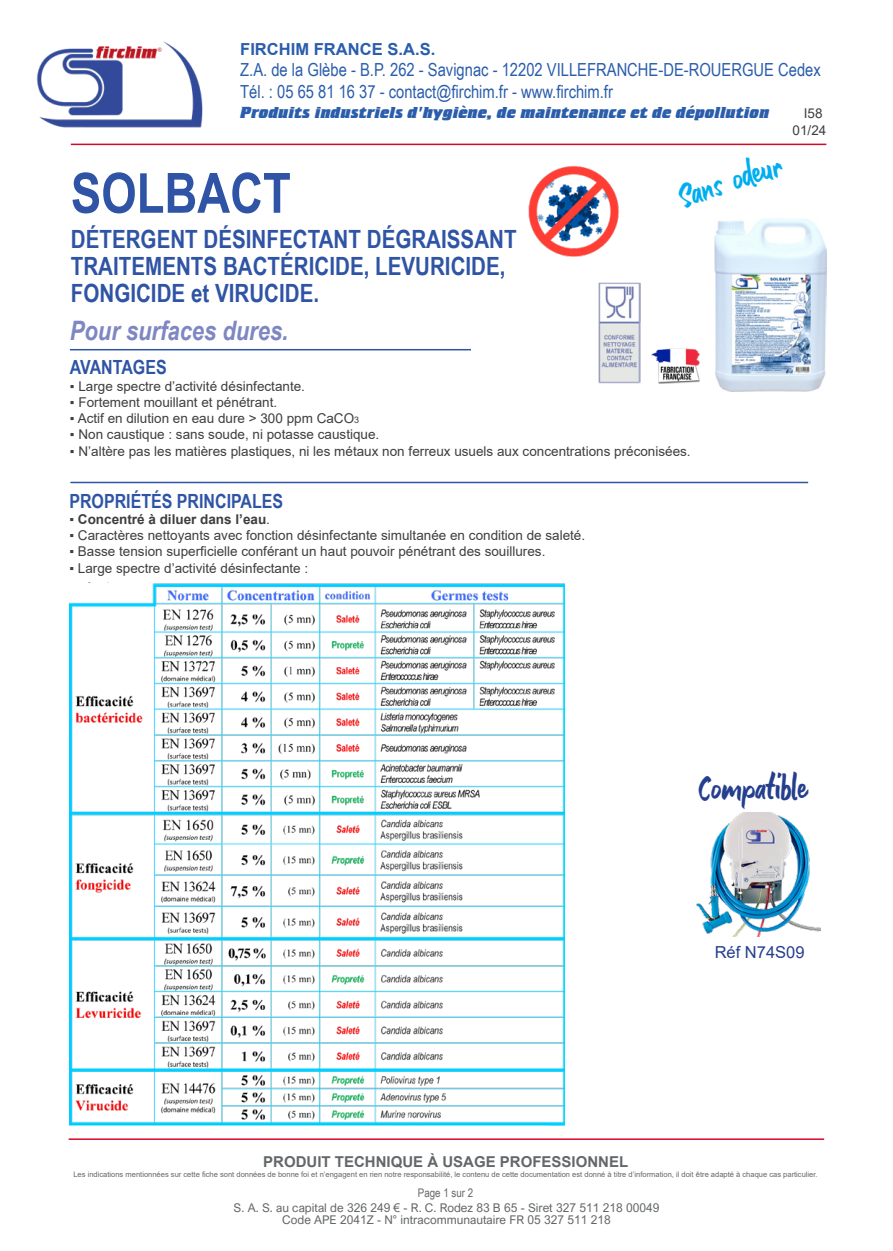
<style>
.page{position:relative;width:893px;height:1251px;background:#fff}
.page>*{position:absolute;margin:0;border:0;box-sizing:border-box;transform-origin:0 0}
.t1{font:700 55.5px "Arial Narrow";color:#2f54a5}
.t2{font:37.5px "Gultan Bonte";color:#253f8e}
.t3{font:37.5px "Gultan Bonte";color:#00aeef}
.t4{font:italic 700 26.85px "Arial Narrow";color:#7f87c2}
.t5{font:700 25.05px "Arial Narrow";color:#2f54a5}
.t6{font:700 19.5px "Arial Narrow";color:#2f54a5}
.t7{font:18px "Arial Narrow";color:#2a5dab}
.t8{font:16.5px "Crillee Extra Bold Italic Plain";color:#2a5dab}
.t9{font:700 16.5px "Arial";color:#2a5dab}
.t10{font:16.5px "Arial";color:#253f8e}
.t11{font:700 15px "Arial";color:#646769}
.t12{font:13.5px "Arial";color:#3e3e3f}
.t13{font:700 13.5px "Arial";color:#3e3e3f}
.t14{font:12px "Arial Nova";color:#646769}
.t15{font:11.85px "Arial Narrow";color:#646769}
.t16{font:7.5px "Arial";color:#646769}
.s1{font-size:9px}
.s2{font-weight:400}
</style>
<div class="page">
<img style="left:36px;top:41px;width:167px;height:87px">
<hr style="left:70px;top:481px;width:738px;height:2px;background:#2e54a5">
<hr style="left:71px;top:144px;width:755px;height:1px;background:#d90727">
<img style="left:651px;top:348px;width:49px;height:35px">
<img style="left:714px;top:219px;width:112px;height:172px">
<img style="left:528px;top:165px;width:91px;height:91px">
<hr style="left:69px;top:1138px;width:755px;height:1px;background:#d90727">
<hr style="left:70px;top:349px;width:401px;height:1px;background:#2e54a5">
<img style="left:599px;top:282px;width:41px;height:101px">
<img style="left:70px;top:582px;width:495px;height:543px">
<img style="left:696px;top:812px;width:125px;height:124px">
<p class="t9" style="left:240px;top:37px;width:197px">FIRCHIM FRANCE S.A.S.</p>
<p class="t7" style="left:240px;top:57px;width:582px">Z.A. de la Glèbe - B.P. 262 - Savignac - 12202 VILLEFRANCHE-DE-ROUERGUE Cedex</p>
<p class="t7" style="left:240px;top:78px;width:374px">Tél. : 05 65 81 16 37 - contact@firchim.fr - www.firchim.fr</p>
<p class="t8" style="left:240px;top:103px;width:531px">Produits industriels d'hygiène, de maintenance et de dépollution</p>
<p class="t12" style="left:804px;top:104px;width:20px">I58</p>
<p class="t12" style="left:793px;top:120px;width:35px">01/24</p>
<p class="t1" style="left:71px;top:151px;width:221px">SOLBACT</p>
<p class="t5" style="left:71px;top:220px;width:447px">DÉTERGENT DÉSINFECTANT DÉGRAISSANT</p>
<p class="t5" style="left:71px;top:247px;width:436px">TRAITEMENTS BACTÉRICIDE, LEVURICIDE,</p>
<p class="t5" style="left:71px;top:274px;width:250px">FONGICIDE et VIRUCIDE.</p>
<p class="t4" style="left:70px;top:310px;width:220px">Pour surfaces dures.</p>
<p class="t3" style="left:673px;top:176px;width:109px;rotate:-18deg">Sans odeur</p>
<p class="t6" style="left:70px;top:353px;width:98px">AVANTAGES</p>
<p class="t12" style="left:70px;top:376px;width:237px">▪ Large spectre d’activité désinfectante.</p>
<p class="t12" style="left:70px;top:393px;width:209px">▪ Fortement mouillant et pénétrant.</p>
<p class="t12" style="left:70px;top:409px;width:291px">▪ Actif en dilution en eau dure &gt; 300 ppm CaCO<span class="s1">3</span></p>
<p class="t12" style="left:70px;top:425px;width:311px">▪ Non caustique : sans soude, ni potasse caustique.</p>
<p class="t12" style="left:70px;top:441px;width:622px">▪ N’altère pas les matières plastiques, ni les métaux non ferreux usuels aux concentrations préconisées.</p>
<p class="t6" style="left:69px;top:486px;width:215px">PROPRIÉTÉS PRINCIPALES</p>
<p class="t13" style="left:69px;top:509px;width:202px"><span class="s2">▪</span> Concentré à diluer dans l’eau<span class="s2">.</span></p>
<p class="t12" style="left:69px;top:526px;width:517px">▪ Caractères nettoyants avec fonction désinfectante simultanée en condition de saleté.</p>
<p class="t12" style="left:69px;top:542px;width:478px">▪ Basse tension superficielle conférant un haut pouvoir pénétrant des souillures.</p>
<p class="t12" style="left:69px;top:558px;width:240px">▪ Large spectre d’activité désinfectante :</p>
<p class="t2" style="left:699px;top:766px;width:110px">Compatible</p>
<p class="t10" style="left:715px;top:940px;width:91px">Réf N74S09</p>
<p class="t11" style="left:263px;top:1150px;width:367px">PRODUIT TECHNIQUE À USAGE PROFESSIONNEL</p>
<p class="t16" style="left:73px;top:1168px;width:746px">Les indications mentionnées sur cette fiche sont données de bonne foi et n’engagent en rien notre responsabilité, le contenu de cette documentation est donné à titre d’information, il doit être adapté à chaque cas particulier.</p>
<p class="t15" style="left:418px;top:1183px;width:57px">Page 1 sur 2</p>
<p class="t14" style="left:234px;top:1200px;width:427px">S. A. S. au capital de 326 249 € - R. C. Rodez 83 B 65 - Siret 327 511 218 00049</p>
<p class="t14" style="left:282px;top:1212px;width:330px">Code APE 2041Z - N° intracommunautaire FR 05 327 511 218</p>
</div>
